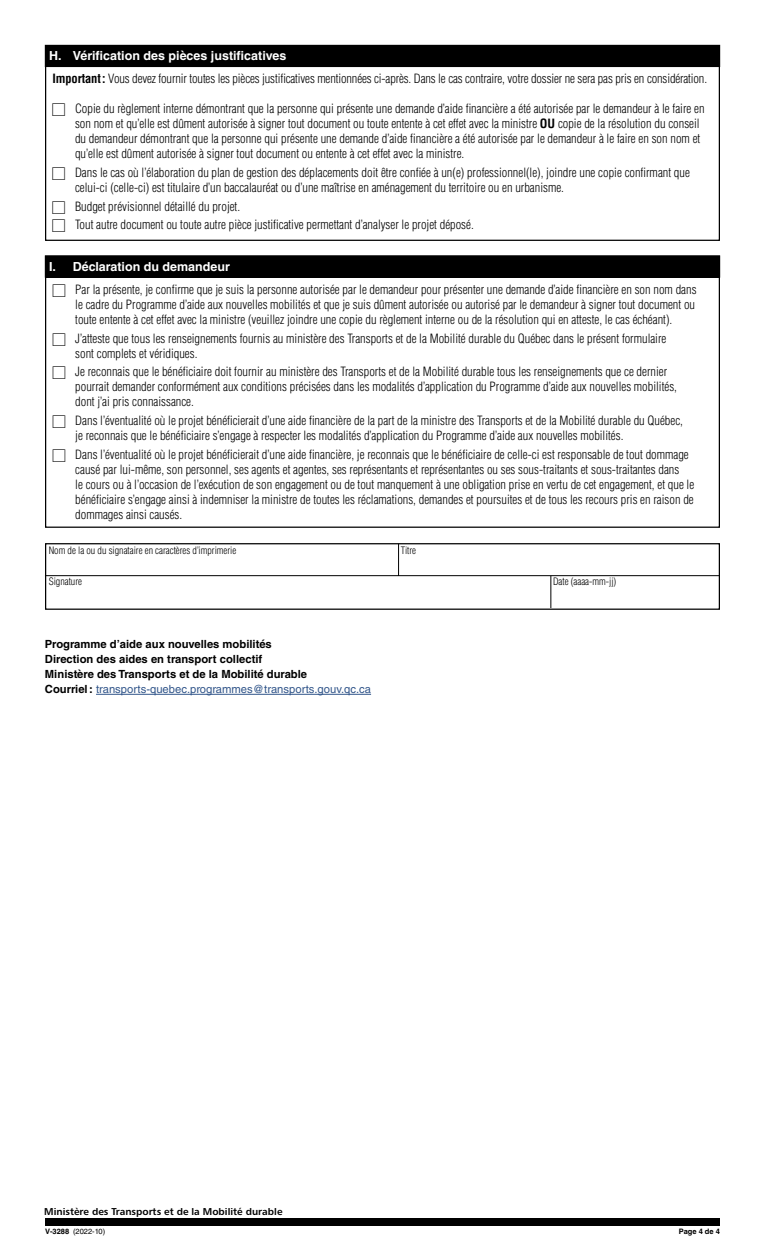
<style>
.page{position:relative;width:765px;height:1260px;background:#fff}
.page>*{position:absolute;margin:0;border:0;box-sizing:border-box;transform-origin:0 0}
.t1{font:300 condensed 12.5px/15px "Helvetica LT Std";color:#000}
.t2{font:700 12.5px "Helvetica LT Std";color:#fff}
.t3{font:700 11.25px/15px "Helvetica LT Std";color:#000}
.t4{font:300 condensed 10px "Helvetica LT Std";color:#000}
.t5{font:10px "Chaloult Demi Gras";color:#000}
.t6{font:7.5px "Helvetica LT Std";color:#000}
.t7{font:700 7.5px "Helvetica LT Std";letter-spacing:-.005em;color:#000}
.s1{font-weight:700}
.s2{font-family:"Chaloult Cond";font-weight:400;font-stretch:normal}
.s3{font-weight:400;color:#31558a}
</style>
<div class="page">
<div style="left:45px;top:1219px;width:675px;height:7px;background:#000"></div>
<div style="left:45px;top:45px;width:675px;height:22px;background:#000"></div>
<hr style="left:45px;top:575px;width:675px;height:1px;background:#000">
<hr style="left:551px;top:576px;width:1px;height:32px;background:#000">
<hr style="left:398px;top:544px;width:1px;height:32px;background:#000">
<div style="left:45px;top:256px;width:675px;height:21px;background:#000"></div>
<hr style="left:96px;top:694px;width:275px;height:1px;background:#31558a">
<div style="left:45px;top:45px;width:675px;height:196px;border:1px solid #000"></div>
<div style="left:45px;top:543px;width:675px;height:67px;border:1px solid #000"></div>
<div style="left:45px;top:256px;width:675px;height:272px;border:1px solid #000"></div>
<p class="t2" style="left:49px;top:48px;width:239px">H. Vérification des pièces justificatives</p>
<p class="t1" style="left:52px;top:71px;width:656px"><span class="s1">Important:</span> Vous devez fournir toutes les pièces justificatives mentionnées ci-après. Dans le cas contraire, votre dossier ne sera pas pris en considération.</p>
<p class="t1" style="left:75px;top:101px;width:631px;text-indent:-22px"><span class="s2">¥</span> Copie du règlement interne démontrant que la personne qui présente une demande d’aide financière a été autorisée par le demandeur à le faire en son nom et qu’elle est dûment autorisée à signer tout document ou toute entente à cet effet avec la ministre <span class="s1">OU</span> copie de la résolution du conseil du demandeur démontrant que la personne qui présente une demande d’aide financière a été autorisée par le demandeur à le faire en son nom et qu’elle est dûment autorisée à signer tout document ou entente à cet effet avec la ministre.</p>
<p class="t1" style="left:75px;top:165px;width:616px;text-indent:-22px"><span class="s2">¥</span> Dans le cas où l’élaboration du plan de gestion des déplacements doit être confiée à un(e) professionnel(le), joindre une copie confirmant que celui-ci (celle-ci) est titulaire d’un baccalauréat ou d’une maîtrise en aménagement du territoire ou en urbanisme.</p>
<p class="t1" style="left:52px;top:197px;width:423px;line-height:18.8px"><span class="s2">¥</span> Budget prévisionnel détaillé du projet.<br><span class="s2">¥</span> Tout autre document ou toute autre pièce justificative permettant d’analyser le projet déposé.</p>
<p class="t2" style="left:49px;top:259px;width:182px">I. Déclaration du demandeur</p>
<p class="t1" style="left:75px;top:282px;width:623px;text-align:justify;text-indent:-22px"><span class="s2">¥</span> Par la présente, je confirme que je suis la personne autorisée par le demandeur pour présenter une demande d’aide financière en son nom dans le cadre du Programme d’aide aux nouvelles mobilités et que je suis dûment autorisée ou autorisé par le demandeur à signer tout document ou toute entente à cet effet avec la ministre (veuillez joindre une copie du règlement interne ou de la résolution qui en atteste, le cas échéant).</p>
<p class="t1" style="left:75px;top:331px;width:593px;text-indent:-22px"><span class="s2">¥</span> J’atteste que tous les renseignements fournis au ministère des Transports et de la Mobilité durable du Québec dans le présent formulaire sont complets et véridiques.</p>
<p class="t1" style="left:75px;top:364px;width:603px;text-indent:-22px"><span class="s2">¥</span> Je reconnais que le bénéficiaire doit fournir au ministère des Transports et de la Mobilité durable tous les renseignements que ce dernier pourrait demander conformément aux conditions précisées dans les modalités d’application du Programme d’aide aux nouvelles mobilités, dont j’ai pris connaissance.</p>
<p class="t1" style="left:75px;top:413px;width:609px;text-indent:-22px"><span class="s2">¥</span> Dans l’éventualité où le projet bénéficierait d’une aide financière de la part de la ministre des Transports et de la Mobilité durable du Québec, je reconnais que le bénéficiaire s’engage à respecter les modalités d’application du Programme d’aide aux nouvelles mobilités.</p>
<p class="t1" style="left:75px;top:447px;width:620px;text-indent:-22px"><span class="s2">¥</span> Dans l’éventualité où le projet bénéficierait d’une aide financière, je reconnais que le bénéficiaire de celle-ci est responsable de tout dommage causé par lui-même, son personnel, ses agents et agentes, ses représentants et représentantes ou ses sous-traitants et sous-traitantes dans<br>le cours ou à l’occasion de l’exécution de son engagement ou de tout manquement à une obligation prise en vertu de cet engagement, et que le bénéficiaire s’engage ainsi à indemniser la ministre de toutes les réclamations, demandes et poursuites et de tous les recours pris en raison de dommages ainsi causés.</p>
<p class="t4" style="left:49px;top:544px;width:189px">Nom de la ou du signataire en caractères d’imprimerie</p>
<p class="t4" style="left:401px;top:544px;width:17px">Titre</p>
<p class="t4" style="left:49px;top:576px;width:35px">Signature</p>
<p class="t3" style="left:45px;top:637px;width:328px">Programme d’aide aux nouvelles mobilités<br>Direction des aides en transport collectif<br>Ministère des Transports et de la Mobilité durable<br>Courriel: <span class="s3">transports-quebec.programmes@transports.gouv.qc.ca</span></p>
<p class="t4" style="left:553px;top:576px;width:65px">Date (aaaa-mm-jj)</p>
<p class="t5" style="left:44px;top:1206px;width:240px">Ministère des Transports et de la Mobilité durable</p>
<p class="t6" style="left:45px;top:1227px;width:62px"><span class="s1">V-3288</span> (2022-10)</p>
<p class="t7" style="left:679px;top:1227px;width:43px">Page 4 de 4</p>
</div>
